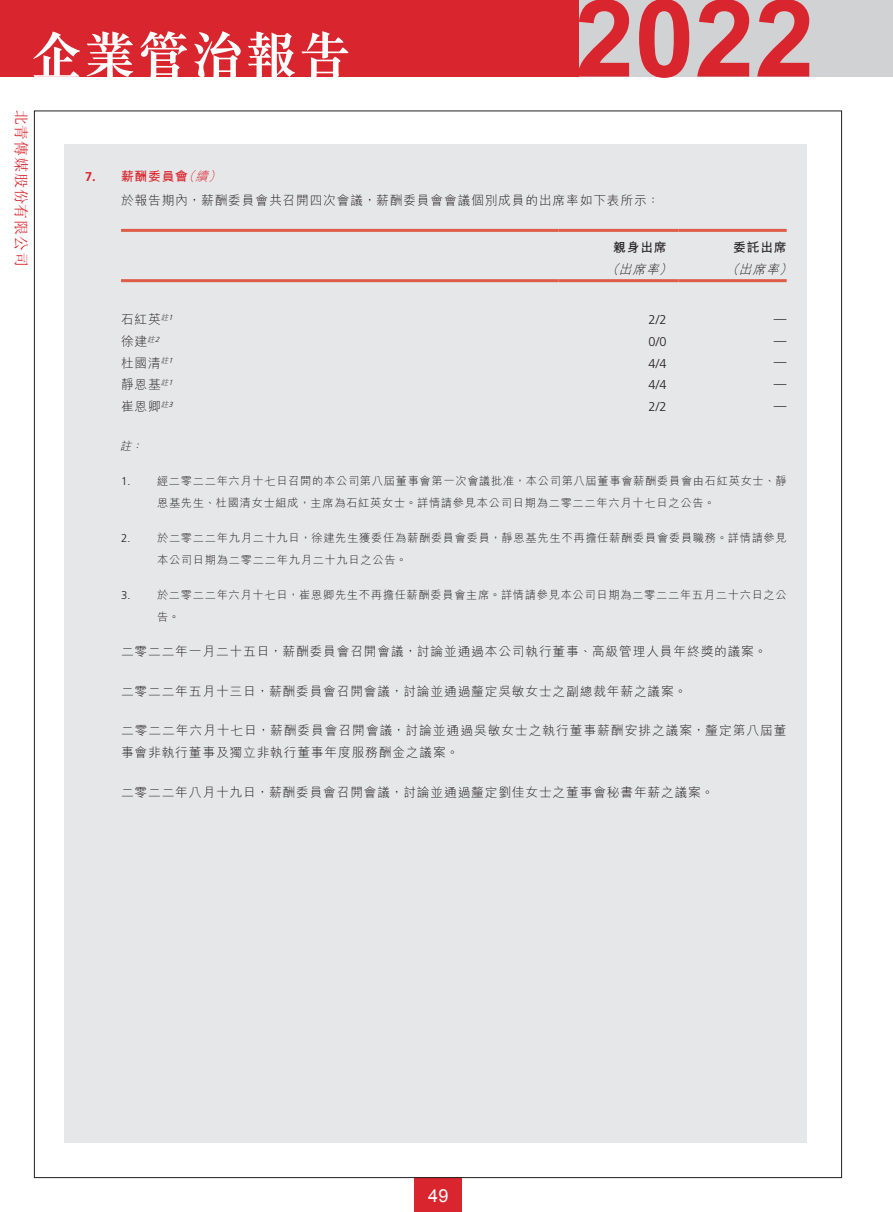
<style>
.page{position:relative;width:893px;height:1212px;background:#fff}
.page>*{position:absolute;margin:0;border:0;box-sizing:border-box;transform-origin:0 0}
.t1{font:700 108px "Arial";color:#d9262e}
.t2{font:700 52.5px "M Sung HK";letter-spacing:.02em;color:#fff}
.t3{font:18px "Arial";color:#fff}
.t4{font:300 15px "M Sung HK";letter-spacing:.045em;color:#d9262e}
._01_Body_Text{font:300 12.75px/21.8px "M Hei HK";letter-spacing:.065em;color:#231f20}
._01_Body_Text-2{font:300 12.75px "Frutiger LT Std";color:#231f20}
._15_Table_Stub{font:300 12.75px "M Hei HK";letter-spacing:.065em;color:#231f20}
._01_Body_Text-3{font:italic 300 12.75px "M Hei HK";color:#231f20}
._01_Body_Text-4{font:700 12.75px "M Hei HK";letter-spacing:.065em;color:#231f20}
._03_H1{font:700 12.75px "M Hei HK";letter-spacing:.065em;color:#d9262e}
._03_H1-2{font:italic 300 12.75px "M Hei HK";color:#d9262e}
._03_H1-3{font:700 12.75px "Frutiger LT Std";color:#d9262e}
._02_Note_Text{font:300 11.25px "M Hei HK";letter-spacing:.06em;color:#231f20}
._02_Note_Text-2{font:300 11.25px "Frutiger LT Std";color:#231f20}
._02_Note_Text-3{font:italic 300 11.25px "M Hei HK";color:#231f20}
._15_Table_Stub-2{font:italic 300 7.5px "Frutiger LT Std";color:#231f20}
</style>
<div class="page">
<div style="left:65px;top:145px;width:742px;height:998px;background:#e6e7e9"></div>
<div style="left:415px;top:1177px;width:47px;height:35px;background:#d9262e"></div>
<div style="left:0;top:0;width:595px;height:77px;background:#d9262e"></div>
<div style="left:579px;top:0;width:314px;height:77px;background:#d1d2d4"></div>
<hr style="left:121px;top:229px;width:438px;height:3px;background:#df5c49">
<hr style="left:559px;top:229px;width:120px;height:3px;background:#df5c49">
<hr style="left:679px;top:229px;width:108px;height:3px;background:#df5c49">
<hr style="left:121px;top:279px;width:438px;height:3px;background:#df5c49">
<hr style="left:559px;top:279px;width:120px;height:3px;background:#df5c49">
<hr style="left:679px;top:279px;width:108px;height:3px;background:#df5c49">
<h2 class="t2" style="left:30px;top:19px;width:322px">企業管治報告</h2>
<h1 class="t1" style="left:574px;top:-33px;width:242px">2022</h1>
<p class="t4" style="left:31px;top:110px;width:158px;rotate:90deg">北青傳媒股份有限公司</p>
<p class="_03_H1-3" style="left:85px;top:170px;width:12px">7.</p>
<p class="_03_H1" style="left:121px;top:168px;width:69px">薪酬委員會</p>
<p class="_03_H1-2" style="left:195px;top:168px;width:19px">續</p>
<p class="_03_H1-2" style="left:182px;top:168px;width:19px">（</p>
<p class="_03_H1-2" style="left:208px;top:168px;width:19px">(</p>
<p class="_01_Body_Text" style="left:121px;top:189px;width:540px">於報告期內，薪酬委員會共召開四次會議，薪酬委員會會議個別成員的出席率如下表所示：</p>
<p class="_01_Body_Text-4" style="left:613px;top:238px;width:55px">親身出席</p>
<p class="_01_Body_Text-4" style="left:733px;top:238px;width:55px">委託出席</p>
<p class="_01_Body_Text-3" style="left:606px;top:260px;width:19px">（</p>
<p class="_01_Body_Text-3" style="left:659px;top:260px;width:19px">）</p>
<p class="_01_Body_Text-3" style="left:726px;top:260px;width:19px">（</p>
<p class="_01_Body_Text-3" style="left:779px;top:260px;width:19px">(</p>
<p class="_01_Body_Text-3" style="left:619px;top:260px;width:46px">出席率</p>
<p class="_01_Body_Text-3" style="left:739px;top:260px;width:46px">出席率</p>
<p class="_15_Table_Stub" style="left:121px;top:310px;width:51px">石紅英<sup>註</sup></p>
<p class="_15_Table_Stub-2" style="left:169px;top:313px;width:8px">1</p>
<p class="_01_Body_Text-2" style="left:649px;top:312px;width:20px">2/2</p>
<p class="_01_Body_Text-2" style="left:774px;top:311px;width:14px">—</p>
<p class="_15_Table_Stub" style="left:121px;top:332px;width:38px">徐建<sup>註</sup></p>
<p class="_15_Table_Stub-2" style="left:155px;top:335px;width:8px">2</p>
<p class="_01_Body_Text-2" style="left:649px;top:334px;width:20px">0/0</p>
<p class="_01_Body_Text-2" style="left:774px;top:333px;width:14px">—</p>
<p class="_15_Table_Stub" style="left:121px;top:354px;width:51px">杜國清<sup>註</sup></p>
<p class="_15_Table_Stub-2" style="left:169px;top:356px;width:8px">1</p>
<p class="_01_Body_Text-2" style="left:649px;top:356px;width:20px">4/4</p>
<p class="_01_Body_Text-2" style="left:774px;top:355px;width:14px">—</p>
<p class="_15_Table_Stub" style="left:121px;top:376px;width:51px">靜恩基<sup>註</sup></p>
<p class="_15_Table_Stub-2" style="left:169px;top:378px;width:8px">1</p>
<p class="_01_Body_Text-2" style="left:649px;top:378px;width:20px">4/4</p>
<p class="_01_Body_Text-2" style="left:774px;top:376px;width:14px">—</p>
<p class="_15_Table_Stub" style="left:121px;top:397px;width:51px">崔恩卿<sup>註</sup></p>
<p class="_02_Note_Text-3" style="left:131px;top:437px;width:17px">：</p>
<p class="_15_Table_Stub-2" style="left:169px;top:400px;width:8px">3</p>
<p class="_02_Note_Text-3" style="left:120px;top:437px;width:17px">註</p>
<p class="_01_Body_Text-2" style="left:649px;top:399px;width:20px">2/2</p>
<p class="_01_Body_Text-2" style="left:774px;top:398px;width:14px">—</p>
<p class="_02_Note_Text-2" style="left:121px;top:475px;width:11px">1.</p>
<p class="_02_Note_Text-2" style="left:121px;top:532px;width:11px">2.</p>
<p class="_02_Note_Text-2" style="left:121px;top:589px;width:11px">3.</p>
<p class="_02_Note_Text" style="left:157px;top:473px;width:631px">經二零二二年六月十七日召開的本公司第八屆董事會第一次會議批准，本公司第八屆董事會薪酬委員會由石紅英女士、靜</p>
<p class="_02_Note_Text" style="left:157px;top:494px;width:559px">恩基先生、杜國清女士組成，主席為石紅英女士。詳情請參見本公司日期為二零二二年六月十七日之公告。</p>
<p class="_02_Note_Text" style="left:157px;top:530px;width:631px">於二零二二年九月二十九日，徐建先生獲委任為薪酬委員會委員，靜恩基先生不再擔任薪酬委員會委員職務。詳情請參見</p>
<p class="_02_Note_Text" style="left:157px;top:551px;width:252px">本公司日期為二零二二年九月二十九日之公告。</p>
<p class="_02_Note_Text" style="left:157px;top:587px;width:631px">於二零二二年六月十七日，崔恩卿先生不再擔任薪酬委員會主席。詳情請參見本公司日期為二零二二年五月二十六日之公</p>
<p class="_02_Note_Text" style="left:157px;top:608px;width:24px">告。</p>
<p class="_01_Body_Text" style="left:121px;top:640px;width:647px">二零二二年一月二十五日，薪酬委員會召開會議，討論並通過本公司執行董事、高級管理人員年終獎的議案。</p>
<p class="_01_Body_Text" style="left:121px;top:679px;width:567px">二零二二年五月十三日，薪酬委員會召開會議，討論並通過釐定吳敏女士之副總裁年薪之議案。</p>
<p class="_01_Body_Text" style="left:121px;top:719px;width:667px">二零二二年六月十七日，薪酬委員會召開會議，討論並通過吳敏女士之執行董事薪酬安排之議案，釐定第八屆董事會非執行董事及獨立非執行董事年度服務酬金之議案。</p>
<p class="_01_Body_Text" style="left:121px;top:781px;width:594px">二零二二年八月十九日，薪酬委員會召開會議，討論並通過釐定劉佳女士之董事會秘書年薪之議案。</p>
<h3 class="t3" style="left:428px;top:1184px;width:22px">49</h3>
</div>
